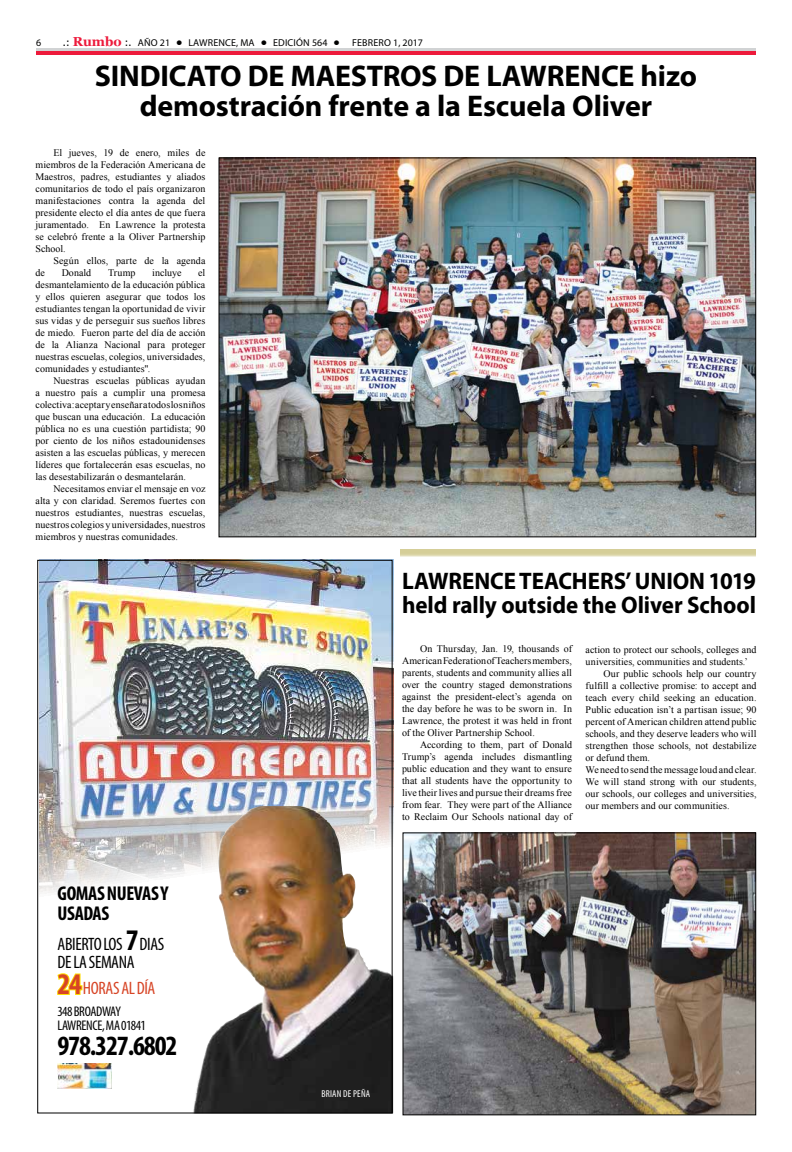
<style>
.page{position:relative;width:792px;height:1152px;background:#fff}
.page>*{position:absolute;margin:0;border:0;box-sizing:border-box;transform-origin:0 0}
.t1{font:700 30px/30px "Myriad Pro";letter-spacing:-.005em;color:#000;text-align:center}
.t2{font:700 condensed 28px "Myriad Pro";letter-spacing:-.04em;color:#000}
.t3{font:700 24px/24px "Myriad Pro";letter-spacing:-.005em;color:#000;scale:.96 1}
.t4{font:700 condensed 20px/20px "Myriad Pro";letter-spacing:-.02em;color:#000}
.t5{font:condensed 18px/18px "Myriad Pro";letter-spacing:-.02em;color:#000}
.t6{font:condensed 18px "Myriad Pro";letter-spacing:-.02em;color:#d74526}
.t7{font:condensed 14px/14px "Myriad Pro";letter-spacing:-.03em;color:#000}
.t8{font:10px/12px "Times New Roman";letter-spacing:.005em;color:#000;text-align:justify}
.t9{font:10px "Myriad Pro";letter-spacing:.02em;color:#000}
.t10{font:condensed 10px "Myriad Pro";letter-spacing:.02em;color:#fff}
.s1{font-family:"Tahoma"}
.s2{font-family:"Georgia";font-weight:700;font-size:13px;color:#ed1a3b}
.s3{font-family:"Tahoma";font-weight:700}
.s4{font-weight:700;font-size:30px}
</style>
<div class="page">
<div style="left:36px;top:50px;width:720px;height:5px;background:#ed1a3b"></div>
<hr style="left:36px;top:48px;width:720px;height:2px;background:#d1d3d4">
<svg style="left:400px;top:549px;width:356px;height:8px;background:#dbd5a7"></svg>
<img style="left:405px;top:835px;width:349px;height:278px">
<div style="left:403px;top:833px;width:353px;height:282px;border:1px solid #010000"></div>
<img style="left:221px;top:160px;width:533px;height:375px">
<img style="left:39px;top:560px;width:355px;height:554px">
<img style="left:192px;top:806px;width:199px;height:305px">
<svg style="left:55px;top:972px;width:28px;height:24px"></svg>
<img style="left:57px;top:1063px;width:54px;height:25px">
<p class="t9" style="left:36px;top:36px;width:7px">6</p>
<p class="t9" style="left:63px;top:36px;width:362px"><span class="s1">.:</span> <span class="s2">Rumbo</span> <span class="s1">:.</span> AÑO 21 <span class="s3">•</span> LAWRENCE, MA <span class="s3">•</span> EDICIÓN 564 <span class="s3">•</span> FEBRERO 1, 2017</p>
<h1 class="t1" style="left:95px;top:60px;width:604px">SINDICATO DE MAESTROS DE LAWRENCE hizo demostración frente a la Escuela Oliver</h1>
<p class="t8" style="left:36px;top:146px;width:171px;text-indent:18px">El jueves, 19 de enero, miles de miembros de la Federación Americana de Maestros, padres, estudiantes y aliados comunitarios de todo el país organizaron manifestaciones contra la agenda del presidente electo el día antes de que fuera juramentado. En Lawrence la protesta se celebró frente a la Oliver Partnership School.</p>
<p class="t8" style="left:54px;top:254px;width:153px">Según ellos, parte de la agenda</p>
<p class="t8" style="left:36px;top:266px;width:11px">de</p>
<p class="t8" style="left:62px;top:266px;width:31px">Donald</p>
<p class="t8" style="left:108px;top:266px;width:29px">Trump</p>
<p class="t8" style="left:152px;top:266px;width:31px">incluye</p>
<p class="t8" style="left:36px;top:266px;width:171px;text-indent:163px">el desmantelamiento de la educación pública y ellos quieren asegurar que todos los estudiantes tengan la oportunidad de vivir sus vidas y de perseguir sus sueños libres de miedo. Fueron parte del día de acción de la Alianza Nacional para proteger nuestras escuelas, colegios, universidades, comunidades y estudiantes".</p>
<p class="t8" style="left:36px;top:374px;width:171px;text-indent:18px">Nuestras escuelas públicas ayudan a nuestro país a cumplir una promesa colectiva: aceptar y enseñar a todos los niños que buscan una educación. La educación pública no es una cuestión partidista; 90 por ciento de los niños estadounidenses asisten a las escuelas públicas, y merecen líderes que fortalecerán esas escuelas, no las desestabilizarán o desmantelarán.</p>
<p class="t8" style="left:36px;top:482px;width:171px;text-indent:18px">Necesitamos enviar el mensaje en voz alta y con claridad. Seremos fuertes con nuestros estudiantes, nuestras escuelas, nuestros colegios y universidades, nuestros miembros y nuestras comunidades.</p>
<h3 class="t4" style="left:58px;top:883px;width:113px">GOMAS NUEVAS Y<br>USADAS</h3>
<h3 class="t5" style="left:58px;top:935px;width:108px">ABIERTO LOS <span class="s4">7</span> DIAS<br>DE LA SEMANA</h3>
<h3 class="t7" style="left:57px;top:1004px;width:90px">348 BROADWAY<br>LAWRENCE, MA 01841</h3>
<h2 class="t2" style="left:57px;top:1028px;width:122px">978.327.6802</h2>
<h3 class="t6" style="left:57px;top:977px;width:100px"><span class="s4">24</span>HORAS AL DÍA</h3>
<h3 class="t3" style="left:402px;top:568px;width:370px">LAWRENCE TEACHERS’ UNION 1019 held rally outside the Oliver School</h3>
<p class="t8" style="left:402px;top:643px;width:172px;text-indent:18px">On Thursday, Jan. 19, thousands of American Federation of Teachers members, parents, students and community allies all over the country staged demonstrations against the president-elect’s agenda on the day before he was to be sworn in. In Lawrence, the protest it was held in front of the Oliver Partnership School.</p>
<p class="t8" style="left:402px;top:739px;width:172px;text-indent:18px">According to them, part of Donald Trump’s agenda includes dismantling public education and they want to ensure that all students have the opportunity to live their lives and pursue their dreams free from fear. They were part of the Alliance to Reclaim Our Schools national day of</p>
<p class="t8" style="left:586px;top:643px;width:172px">action to protect our schools, colleges and</p>
<p class="t8" style="left:586px;top:655px;width:164px">universities, communities and students.’</p>
<p class="t8" style="left:604px;top:667px;width:155px">Our public schools help our country</p>
<p class="t8" style="left:586px;top:679px;width:173px">fulfill a collective promise: to accept and</p>
<p class="t8" style="left:586px;top:691px;width:172px">teach every child seeking an education.</p>
<p class="t8" style="left:586px;top:703px;width:172px">Public education isn’t a partisan issue; 90</p>
<p class="t8" style="left:586px;top:715px;width:172px">percent of American children attend public</p>
<p class="t8" style="left:586px;top:727px;width:173px">schools, and they deserve leaders who will</p>
<p class="t8" style="left:586px;top:739px;width:173px">strengthen those schools, not destabilize</p>
<p class="t8" style="left:586px;top:751px;width:66px">or defund them.</p>
<p class="t8" style="left:586px;top:763px;width:172px">We need to send the message loud and clear.</p>
<p class="t8" style="left:586px;top:775px;width:173px">We will stand strong with our students,</p>
<p class="t8" style="left:586px;top:787px;width:173px">our schools, our colleges and universities,</p>
<p class="t8" style="left:586px;top:799px;width:145px">our members and our communities.</p>
<p class="t10" style="left:321px;top:1088px;width:50px">BRIAN DE PEÑA</p>
</div>
